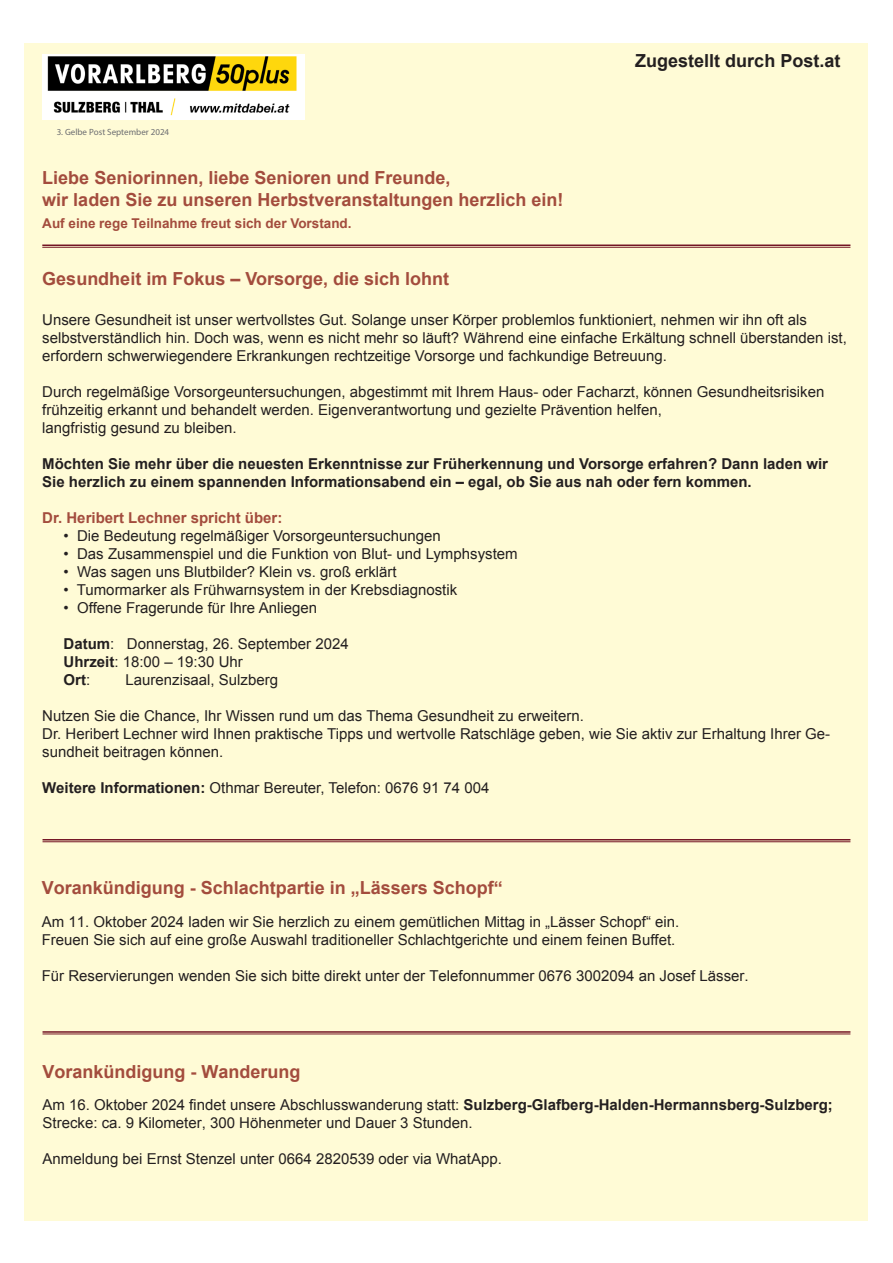
<style>
.page{position:relative;width:893px;height:1263px;background:#fff}
.page>*{position:absolute;margin:0;border:0;box-sizing:border-box;transform-origin:0 0}
.t1{font:700 18px "Arial";color:#a34c3d}
.t2{font:700 18px "Arial";color:#231f20}
.t3{font:15px/18px "Arial";color:#231f20}
.t4{font:700 15px/18px "Arial";color:#231f20}
.t5{font:700 15px "Arial";color:#a34c3d}
.t6{font:700 13.5px "Arial";color:#a34c3d}
.t7{font:9px "Myriad Pro";color:#6c6d70}
.s1{font-weight:700}
.s2{font-weight:400}
</style>
<div class="page">
<div style="left:24px;top:43px;width:843px;height:1177px;background:#fffbd6"></div>
<img style="left:43px;top:54px;width:261px;height:66px">
<hr style="left:43px;top:839px;width:807px;height:1px;background:#741525">
<hr style="left:43px;top:841px;width:807px;height:1px;background:#741525">
<hr style="left:42px;top:244px;width:808px;height:2px;background:#741525">
<hr style="left:42px;top:247px;width:808px;height:1px;background:#741525">
<hr style="left:43px;top:1031px;width:807px;height:2px;background:#741525">
<hr style="left:43px;top:1034px;width:807px;height:1px;background:#741525">
<p class="t7" style="left:57px;top:127px;width:114px">3. Gelbe Post September 2024</p>
<p class="t1" style="left:42px;top:166px;width:410px">Liebe Seniorinnen, liebe Senioren und Freunde,</p>
<p class="t1" style="left:42px;top:188px;width:523px">wir laden Sie zu unseren Herbstveranstaltungen herzlich ein!</p>
<p class="t6" style="left:42px;top:214px;width:311px">Auf eine rege Teilnahme freut sich der Vorstand.</p>
<p class="t2" style="left:635px;top:49px;width:207px">Zugestellt durch Post.at</p>
<p class="t1" style="left:42px;top:267px;width:408px">Gesundheit im Fokus – Vorsorge, die sich lohnt</p>
<p class="t3" style="left:42px;top:311px;width:806px">Unsere Gesundheit ist unser wertvollstes Gut. Solange unser Körper problemlos funktioniert, nehmen wir ihn oft als selbstverständlich hin. Doch was, wenn es nicht mehr so läuft? Während eine einfache Erkältung schnell überstanden ist, erfordern schwerwiegendere Erkrankungen rechtzeitige Vorsorge und fachkundige Betreuung.</p>
<p class="t3" style="left:42px;top:383px;width:783px">Durch regelmäßige Vorsorgeuntersuchungen, abgestimmt mit Ihrem Haus- oder Facharzt, können Gesundheitsrisiken frühzeitig erkannt und behandelt werden. Eigenverantwortung und gezielte Prävention helfen,</p>
<p class="t3" style="left:42px;top:419px;width:196px">langfristig gesund zu bleiben.</p>
<p class="t4" style="left:42px;top:455px;width:787px">Möchten Sie mehr über die neuesten Erkenntnisse zur Früherkennung und Vorsorge erfahren? Dann laden wir<br>Sie herzlich zu einem spannenden Informationsabend ein – egal, ob Sie aus nah oder fern kommen.</p>
<p class="t5" style="left:42px;top:508px;width:242px">Dr. Heribert Lechner spricht über:</p>
<p class="t3" style="left:64px;top:527px;width:379px">• Die Bedeutung regelmäßiger Vorsorgeuntersuchungen</p>
<p class="t3" style="left:64px;top:545px;width:456px">• Das Zusammenspiel und die Funktion von Blut- und Lymphsystem</p>
<p class="t3" style="left:64px;top:563px;width:335px">• Was sagen uns Blutbilder? Klein vs. groß erklärt</p>
<p class="t3" style="left:64px;top:581px;width:395px">• Tumormarker als Frühwarnsystem in der Krebsdiagnostik</p>
<p class="t3" style="left:64px;top:599px;width:255px">• Offene Fragerunde für Ihre Anliegen</p>
<p class="t3" style="left:64px;top:635px;width:287px"><span class="s1">Datum</span>: Donnerstag, 26. September 2024</p>
<p class="t3" style="left:64px;top:653px;width:181px"><span class="s1">Uhrzeit</span>: 18:00 – 19:30 Uhr</p>
<p class="t4" style="left:64px;top:671px;width:28px">Ort<span class="s2">:</span></p>
<p class="t3" style="left:126px;top:671px;width:154px">Laurenzisaal, Sulzberg</p>
<p class="t3" style="left:42px;top:707px;width:789px">Nutzen Sie die Chance, Ihr Wissen rund um das Thema Gesundheit zu erweitern.<br>Dr. Heribert Lechner wird Ihnen praktische Tipps und wertvolle Ratschläge geben, wie Sie aktiv zur Erhaltung Ihrer Ge&shy;sundheit beitragen können.</p>
<p class="t3" style="left:42px;top:779px;width:449px"><span class="s1">Weitere Informationen:</span> Othmar Bereuter, Telefon: 0676 91 74 004</p>
<p class="t1" style="left:42px;top:876px;width:463px">Vorankündigung - Schlachtpartie in „Lässers Schopf“</p>
<p class="t3" style="left:42px;top:913px;width:639px">Am 11. Oktober 2024 laden wir Sie herzlich zu einem gemütlichen Mittag in „Lässer Schopf“ ein.</p>
<p class="t3" style="left:42px;top:931px;width:635px">Freuen Sie sich auf eine große Auswahl traditioneller Schlachtgerichte und einem feinen Buffet.</p>
<p class="t3" style="left:42px;top:967px;width:708px">Für Reservierungen wenden Sie sich bitte direkt unter der Telefonnummer 0676 3002094 an Josef Lässer.</p>
<p class="t1" style="left:43px;top:1059px;width:260px">Vorankündigung - Wanderung</p>
<p class="t3" style="left:43px;top:1096px;width:792px">Am 16. Oktober 2024 findet unsere Abschlusswanderung statt: <span class="s1">Sulzberg-Glafberg-Halden-Hermannsberg-Sulzberg;</span></p>
<p class="t3" style="left:43px;top:1114px;width:432px">Strecke: ca. 9 Kilometer, 300 Höhenmeter und Dauer 3 Stunden.</p>
<p class="t3" style="left:43px;top:1150px;width:461px">Anmeldung bei Ernst Stenzel unter 0664 2820539 oder via WhatApp.</p>
</div>
